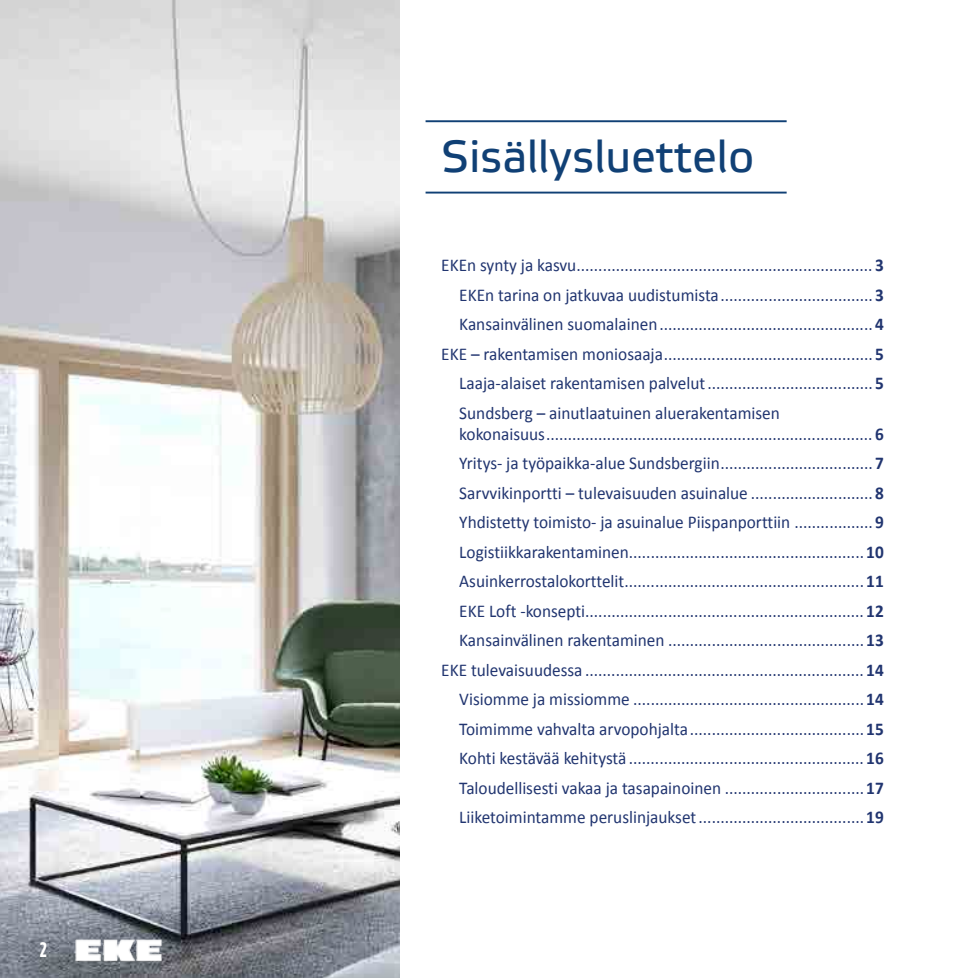
<style>
.page{position:relative;width:978px;height:978px;background:#fff}
.page>*{position:absolute;margin:0;border:0;box-sizing:border-box;transform-origin:0 0}
.t1{font:45px "Etelka Text Pro";color:#104075}
.t2{font:700 21px "Gotham Condensed";color:#fff}
.t3{font:18px/29.5px "Calibri";color:#213570;text-align:right;scale:.96 1}
.s1{font-weight:700}
</style>
<div class="page">
<hr style="left:426px;top:120px;width:361px;height:2px;background:#104075">
<hr style="left:426px;top:192px;width:361px;height:2px;background:#104075">
<img style="left:0;top:0;width:400px;height:978px">
<img style="left:61px;top:918px;width:115px;height:60px">
<p class="t2" style="left:40px;top:937px;width:8px">2</p>
<h1 class="t1" style="left:441px;top:132px;width:315px">Sisällysluettelo</h1>
<p class="t3" style="left:441px;top:251px;width:462px">EKEn synty ja kasvu.................................................................... <span class="s1">3</span></p>
<p class="t3" style="left:459px;top:280px;width:444px">EKEn tarina on jatkuvaa uudistumista................................... <span class="s1">3</span></p>
<p class="t3" style="left:459px;top:310px;width:444px">Kansainvälinen suomalainen................................................. <span class="s1">4</span></p>
<p class="t3" style="left:441px;top:339px;width:462px">EKE – rakentamisen moniosaaja................................................ <span class="s1">5</span></p>
<p class="t3" style="left:459px;top:369px;width:444px">Laaja-alaiset rakentamisen palvelut...................................... <span class="s1">5</span></p>
<p class="t3" style="left:459px;top:398px;width:335px">Sundsberg – ainutlaatuinen aluerakentamisen</p>
<p class="t3" style="left:441px;top:419px;width:462px">kokonaisuus........................................................................... <span class="s1">6<br></span>Yritys- ja työpaikka-alue Sundsbergiin................................... <span class="s1">7<br></span>Sarvvikinportti – tulevaisuuden asuinalue ............................ <span class="s1">8<br></span>Yhdistetty toimisto- ja asuinalue Piispanporttiin ..................<span class="s1">9<br></span>Logistiikkarakentaminen...................................................... <span class="s1">10<br></span>Asuinkerrostalokorttelit....................................................... <span class="s1">11<br></span>EKE Loft -konsepti................................................................ <span class="s1">12<br></span>Kansainvälinen rakentaminen ............................................. <span class="s1">13<br></span>EKE tulevaisuudessa ................................................................ <span class="s1">14<br></span>Visiomme ja missiomme ..................................................... <span class="s1">14<br></span>Toimimme vahvalta arvopohjalta........................................ <span class="s1">15<br></span>Kohti kestävää kehitystä ...................................................... <span class="s1">16<br></span>Taloudellisesti vakaa ja tasapainoinen ................................ <span class="s1">17<br></span>Liiketoimintamme peruslinjaukset...................................... <span class="s1">19</span></p>
</div>
